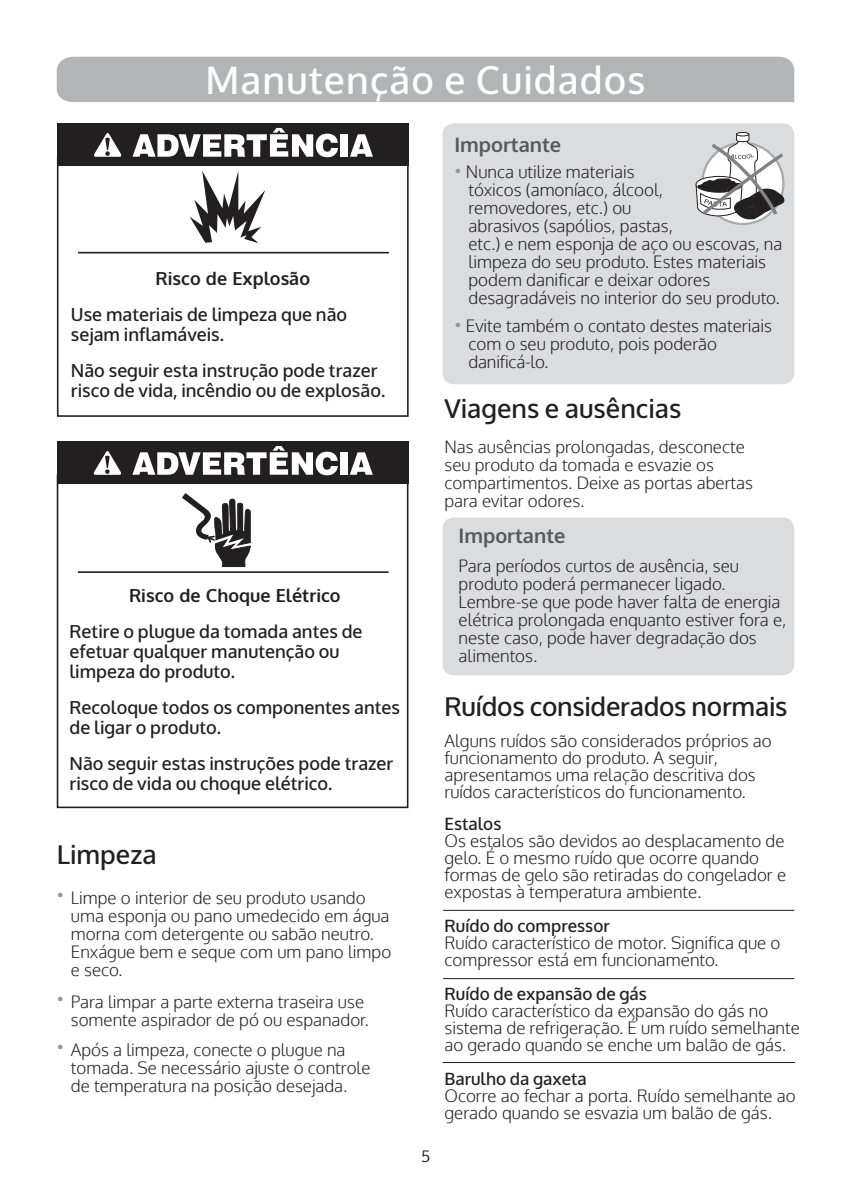
<style>
.page{position:relative;width:851px;height:1191px;background:#fff}
.page>*{position:absolute;margin:0;border:0;box-sizing:border-box;transform-origin:0 0}
.t1{font:500 38px "Oxygen";letter-spacing:.03em;color:#fff}
.t2{font:500 26px "Oxygen";letter-spacing:-.01em;color:#231f20}
.t3{font:700 20px "Oxygen";color:#58595b}
.t4{font:500 18px/20px "Oxygen";color:#231f20}
.t5{font:700 18px "Oxygen";color:#231f20}
.t6{font:300 17px/18px "Oxygen";color:#231f20}
.t7{font:500 17px "Oxygen";color:#231f20}
.t8{font:16px "Oxygen";color:#231f20}
.s1{font-size:18px;color:#939598}
</style>
<div class="page">
<div style="left:57px;top:56px;width:737px;height:46px;background:#b2b4b6"></div>
<hr style="left:443px;top:910px;width:351px;height:1px;background:#231f20">
<hr style="left:442px;top:1062px;width:353px;height:1px;background:#231f20">
<hr style="left:443px;top:978px;width:351px;height:1px;background:#231f20">
<div style="left:57px;top:474px;width:351px;height:334px;border:2px solid #231f20"></div>
<div style="left:57px;top:442px;width:351px;height:42px;background:#231f20"></div>
<div style="left:340px;top:452px;width:7px;height:23px;background:#fff"></div>
<svg style="left:349px;top:452px;width:24px;height:23px"></svg>
<svg style="left:93px;top:451px;width:28px;height:24px"></svg>
<hr style="left:78px;top:571px;width:310px;height:2px;background:#231f20">
<div style="left:57px;top:156px;width:351px;height:261px;border:2px solid #231f20"></div>
<svg style="left:132px;top:171px;width:206px;height:401px"></svg>
<div style="left:57px;top:124px;width:351px;height:42px;background:#231f20"></div>
<svg style="left:132px;top:128px;width:206px;height:29px"></svg>
<div style="left:340px;top:134px;width:7px;height:23px;background:#fff"></div>
<svg style="left:350px;top:134px;width:23px;height:23px"></svg>
<svg style="left:94px;top:133px;width:28px;height:24px"></svg>
<hr style="left:78px;top:252px;width:311px;height:1px;background:#231f20">
<div style="left:442px;top:517px;width:352px;height:158px;background:#dbdcde;border-radius:11px"></div>
<div style="left:442px;top:123px;width:352px;height:261px;background:#dbdcde;border-radius:11px"></div>
<div style="left:736px;top:132px;width:13px;height:4px;border:1px solid #231f20;border-radius:50%"></div>
<svg style="left:695px;top:133px;width:90px;height:92px"></svg>
<h1 class="t1" style="left:205px;top:55px;width:441px">Manutenção e Cuidados</h1>
<p class="t5" style="left:155px;top:266px;width:156px">Risco de Explosão</p>
<p class="t4" style="left:71px;top:305px;width:278px">Use materiais de limpeza que não sejam inflamáveis.</p>
<p class="t4" style="left:71px;top:361px;width:316px">Não seguir esta instrução pode trazer risco de vida, incêndio ou de explosão.</p>
<p class="t5" style="left:129px;top:583px;width:213px">Risco de Choque Elétrico</p>
<p class="t4" style="left:70px;top:622px;width:294px">Retire o plugue da tomada antes de efetuar qualquer manutenção ou limpeza do produto.</p>
<p class="t4" style="left:70px;top:698px;width:332px">Recoloque todos os componentes antes de ligar o produto.</p>
<p class="t4" style="left:70px;top:754px;width:325px">Não seguir estas instruções pode trazer risco de vida ou choque elétrico.</p>
<h2 class="t2" style="left:57px;top:838px;width:101px">Limpeza</h2>
<p class="t6" style="left:71px;top:888px;width:322px;text-indent:-14px"><span class="s1">•</span> Limpe o interior de seu produto usando uma esponja ou pano umedecido em água morna com detergente ou sabão neutro.<br>Enxágue bem e seque com um pano limpo e seco.</p>
<p class="t6" style="left:57px;top:992px;width:313px;text-align:right"><span class="s1">•</span> Para limpar a parte externa traseira use somente aspirador de pó ou espanador.</p>
<p class="t6" style="left:71px;top:1040px;width:301px;text-indent:-14px"><span class="s1">•</span> Após a limpeza, conecte o plugue na tomada. Se necessário ajuste o controle de temperatura na posição desejada.</p>
<p class="t8" style="left:421px;top:1145px;width:11px">5</p>
<p class="t3" style="left:454px;top:132px;width:108px">Importante</p>
<p class="t6" style="left:468px;top:162px;width:315px;text-indent:-14px"><span class="s1">•</span> Nunca utilize materiais<br>tóxicos (amoníaco, álcool,<br>removedores, etc.) ou<br>abrasivos (sapólios, pastas,<br>etc.) e nem esponja de aço ou escovas, na limpeza do seu produto. Estes materiais podem danificar e deixar odores desagradáveis no interior do seu produto.</p>
<p class="t6" style="left:468px;top:316px;width:305px;text-indent:-14px"><span class="s1">•</span> Evite também o contato destes materiais com o seu produto, pois poderão danificá-lo.</p>
<h2 class="t2" style="left:444px;top:392px;width:238px">Viagens e ausências</h2>
<p class="t6" style="left:444px;top:437px;width:310px">Nas ausências prolongadas, desconecte seu produto da tomada e esvazie os compartimentos. Deixe as portas abertas para evitar odores.</p>
<p class="t3" style="left:458px;top:523px;width:108px">Importante</p>
<p class="t6" style="left:458px;top:556px;width:329px">Para períodos curtos de ausência, seu produto poderá permanecer ligado.<br>Lembre-se que pode haver falta de energia elétrica prolongada enquanto estiver fora e, neste caso, pode haver degradação dos alimentos.</p>
<h2 class="t2" style="left:444px;top:689px;width:344px">Ruídos considerados normais</h2>
<p class="t6" style="left:444px;top:732px;width:328px;line-height:17px">Alguns ruídos são considerados próprios ao funcionamento do produto. A seguir, apresentamos uma relação descritiva dos ruídos característicos do funcionamento.</p>
<p class="t7" style="left:444px;top:813px;width:58px">Estalos</p>
<p class="t6" style="left:444px;top:832px;width:343px;line-height:17px">Os estalos são devidos ao desplacamento de gelo. É o mesmo ruído que ocorre quando formas de gelo são retiradas do congelador e expostas à temperatura ambiente.</p>
<p class="t7" style="left:444px;top:915px;width:167px">Ruído do compressor</p>
<p class="t6" style="left:444px;top:934px;width:337px;line-height:17px">Ruído característico de motor. Significa que o compressor está em funcionamento.</p>
<p class="t7" style="left:444px;top:983px;width:204px">Ruído de expansão de gás</p>
<p class="t6" style="left:444px;top:1002px;width:357px;line-height:17px">Ruído característico da expansão do gás no sistema de refrigeração. É um ruído semelhante ao gerado quando se enche um balão de gás.</p>
<p class="t7" style="left:444px;top:1068px;width:144px">Barulho da gaxeta</p>
<p class="t6" style="left:444px;top:1087px;width:353px;line-height:17px">Ocorre ao fechar a porta. Ruído semelhante ao gerado quando se esvazia um balão de gás.</p>
</div>
